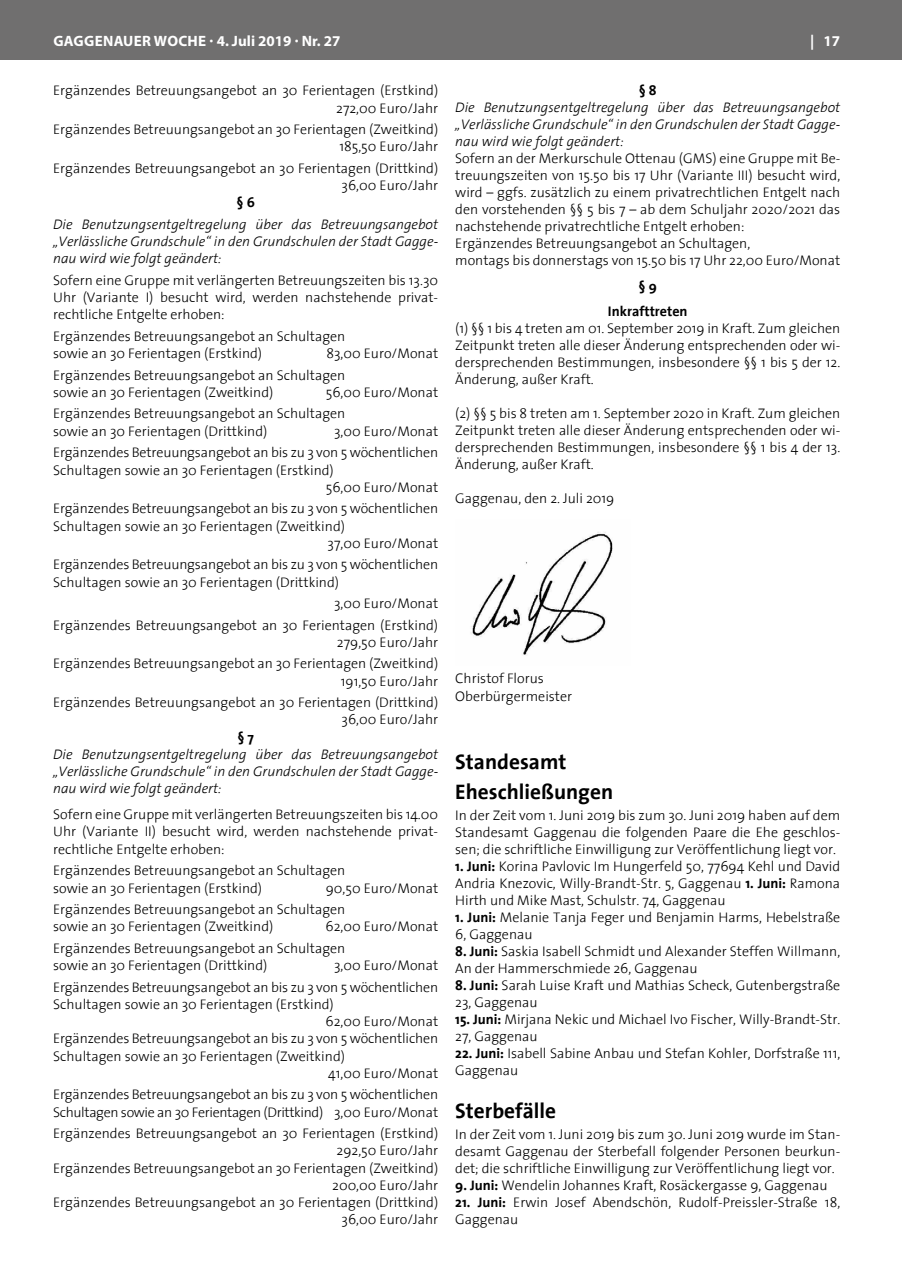
<style>
.page{position:relative;width:902px;height:1280px;background:#fff}
.page>*{position:absolute;margin:0;border:0;box-sizing:border-box;transform-origin:0 0}
.t1{font:700 21.3px/29.7px "The Sans";color:#000}
.t2{font:700 15px "Myriad Pro";letter-spacing:.005em;color:#fff}
.t3{font:300 14.1px/17px "The Sans";color:#000}
.t4{font:italic 300 14.1px/17.2px "The Sans";color:#000;text-align:justify}
.t5{font:700 14.1px/25.5px "The Sans";color:#000;text-align:center}
.s1{font-weight:700}
</style>
<div class="page">
<div style="left:0;top:0;width:901px;height:60px;background:#706f6f"></div>
<img style="left:470px;top:532px;width:143px;height:123px">
<p class="t2" style="left:53px;top:31px;width:288px">GAGGENAUER WOCHE · 4. JULI 2019 · NR. 27</p>
<p class="t2" style="left:810px;top:31px;width:31px">| 17</p>
<p class="t3" style="left:53px;top:81px;width:386px;text-align:right">Ergänzendes Betreuungsangebot an 30 Ferientagen (Erstkind)<br>272,00 Euro/Jahr</p>
<p class="t3" style="left:53px;top:120px;width:386px;text-align:right">Ergänzendes Betreuungsangebot an 30 Ferientagen (Zweitkind)<br>185,50 Euro/Jahr</p>
<p class="t3" style="left:53px;top:159px;width:386px;text-align:right">Ergänzendes Betreuungsangebot an 30 Ferientagen (Drittkind)<br>36,00 Euro/Jahr</p>
<p class="t5" style="left:236px;top:189px;width:20px">§ 6</p>
<p class="t4" style="left:53px;top:215px;width:386px">Die Benutzungsentgeltregelung über das Betreuungsangebot „Verlässliche Grundschule“ in den Grundschulen der Stadt Gagge&shy;nau wird wie folgt geändert:</p>
<p class="t3" style="left:53px;top:271px;width:386px;text-align:justify">Sofern eine Gruppe mit verlängerten Betreuungszeiten bis 13.30<br>Uhr (Variante I) besucht wird, werden nachstehende privat&shy;rechtliche Entgelte erhoben:</p>
<p class="t3" style="left:53px;top:327px;width:294px">Ergänzendes Betreuungsangebot an Schultagen sowie an 30 Ferientagen (Erstkind)</p>
<p class="t5" style="left:638px;top:77px;width:20px">§ 8</p>
<p class="t4" style="left:455px;top:98px;width:386px">Die Benutzungsentgeltregelung über das Betreuungsangebot „Verlässliche Grundschule“ in den Grundschulen der Stadt Gagge&shy;nau wird wie folgt geändert:</p>
<p class="t3" style="left:455px;top:149px;width:386px">Sofern an der Merkurschule Ottenau (GMS) eine Gruppe mit Be&shy;treuungszeiten von 15.50 bis 17 Uhr (Variante III) besucht wird, wird – ggfs. zusätzlich zu einem privatrechtlichen Entgelt nach den vorstehenden §§ 5 bis 7 – ab dem Schuljahr 2020/2021 das nachstehende privatrechtliche Entgelt erhoben:<br>Ergänzendes Betreuungsangebot an Schultagen,<br>montags bis donnerstags von 15.50 bis 17 Uhr 22,00 Euro/Monat</p>
<p class="t5" style="left:608px;top:273px;width:81px">§ 9<br>Inkrafttreten</p>
<p class="t3" style="left:455px;top:319px;width:386px;text-align:justify">(1) §§ 1 bis 4 treten am 01. September 2019 in Kraft. Zum gleichen Zeitpunkt treten alle dieser Änderung entsprechenden oder wi&shy;dersprechenden Bestimmungen, insbesondere §§ 1 bis 5 der 12.<br>Änderung, außer Kraft.</p>
<p class="t3" style="left:455px;top:404px;width:386px;text-align:justify">(2) §§ 5 bis 8 treten am 1. September 2020 in Kraft. Zum gleichen Zeitpunkt treten alle dieser Änderung entsprechenden oder wi&shy;dersprechenden Bestimmungen, insbesondere §§ 1 bis 4 der 13.<br>Änderung, außer Kraft.</p>
<p class="t3" style="left:455px;top:489px;width:161px">Gaggenau, den 2. Juli 2019</p>
<p class="t3" style="left:53px;top:342px;width:386px;line-height:21.5px;text-indent:273px">83,00 Euro/Monat<br>Ergänzendes Betreuungsangebot an Schultagen</p>
<p class="t3" style="left:53px;top:383px;width:222px">sowie an 30 Ferientagen (Zweitkind)</p>
<p class="t3" style="left:53px;top:381px;width:386px;line-height:21.5px;text-indent:272px">56,00 Euro/Monat<br>Ergänzendes Betreuungsangebot an Schultagen</p>
<p class="t3" style="left:53px;top:422px;width:216px">sowie an 30 Ferientagen (Drittkind)</p>
<p class="t3" style="left:53px;top:420px;width:386px;line-height:21.5px;text-align:right">3,00 Euro/Monat<br>Ergänzendes Betreuungsangebot an bis zu 3 von 5 wöchentlichen</p>
<p class="t3" style="left:326px;top:461px;width:114px;text-indent:-272px">Schultagen sowie an 30 Ferientagen (Erstkind)<br>56,00 Euro/Monat</p>
<p class="t3" style="left:53px;top:500px;width:386px">Ergänzendes Betreuungsangebot an bis zu 3 von 5 wöchentlichen</p>
<p class="t3" style="left:53px;top:517px;width:293px">Schultagen sowie an 30 Ferientagen (Zweitkind)</p>
<p class="t3" style="left:327px;top:534px;width:112px">37,00 Euro/Monat</p>
<p class="t3" style="left:53px;top:555px;width:386px">Ergänzendes Betreuungsangebot an bis zu 3 von 5 wöchentlichen<br>Schultagen sowie an 30 Ferientagen (Drittkind)</p>
<p class="t3" style="left:53px;top:592px;width:386px;line-height:21.5px;text-align:right">3,00 Euro/Monat<br>Ergänzendes Betreuungsangebot an 30 Ferientagen (Erstkind)</p>
<p class="t3" style="left:53px;top:631px;width:386px;line-height:21.5px;text-align:right">279,50 Euro/Jahr<br>Ergänzendes Betreuungsangebot an 30 Ferientagen (Zweitkind)</p>
<p class="t3" style="left:53px;top:670px;width:386px;line-height:21.5px;text-align:right">191,50 Euro/Jahr<br>Ergänzendes Betreuungsangebot an 30 Ferientagen (Drittkind)</p>
<p class="t3" style="left:341px;top:711px;width:98px">36,00 Euro/Jahr</p>
<p class="t5" style="left:237px;top:724px;width:18px">§ 7</p>
<p class="t4" style="left:53px;top:745px;width:386px">Die Benutzungsentgeltregelung über das Betreuungsangebot „Verlässliche Grundschule“ in den Grundschulen der Stadt Gagge&shy;nau wird wie folgt geändert:</p>
<p class="t3" style="left:53px;top:805px;width:386px;text-align:justify">Sofern eine Gruppe mit verlängerten Betreuungszeiten bis 14.00<br>Uhr (Variante II) besucht wird, werden nachstehende privat&shy;rechtliche Entgelte erhoben:</p>
<p class="t3" style="left:53px;top:861px;width:294px">Ergänzendes Betreuungsangebot an Schultagen sowie an 30 Ferientagen (Erstkind)</p>
<p class="t3" style="left:455px;top:670px;width:118px">Christof Florus<br>Oberbürgermeister</p>
<h1 class="t1" style="left:455px;top:747px;width:159px">Standesamt<br>Eheschließungen</h1>
<p class="t3" style="left:455px;top:806px;width:386px;text-align:justify">In der Zeit vom 1. Juni 2019 bis zum 30. Juni 2019 haben auf dem Standesamt Gaggenau die folgenden Paare die Ehe geschlos&shy;sen; die schriftliche Einwilligung zur Veröffentlichung liegt vor.</p>
<p class="t3" style="left:455px;top:858px;width:386px;text-align:justify"><span class="s1">1. Juni:</span> Korina Pavlovic Im Hungerfeld 50, 77694 Kehl und David Andria Knezovic, Willy-Brandt-Str. 5, Gaggenau <span class="s1">1. Juni:</span> Ramona Hirth und Mike Mast, Schulstr. 74, Gaggenau</p>
<p class="t3" style="left:455px;top:909px;width:386px"><span class="s1">1. Juni:</span> Melanie Tanja Feger und Benjamin Harms, Hebelstraße<br>6, Gaggenau</p>
<p class="t3" style="left:455px;top:943px;width:386px"><span class="s1">8. Juni:</span> Saskia Isabell Schmidt und Alexander Steffen Willmann,<br>An der Hammerschmiede 26, Gaggenau</p>
<p class="t3" style="left:455px;top:977px;width:386px"><span class="s1">8. Juni:</span> Sarah Luise Kraft und Mathias Scheck, Gutenbergstraße<br>23, Gaggenau</p>
<p class="t3" style="left:455px;top:1011px;width:386px"><span class="s1">15. Juni:</span> Mirjana Nekic und Michael Ivo Fischer, Willy-Brandt-Str.<br>27, Gaggenau</p>
<p class="t3" style="left:455px;top:1045px;width:386px"><span class="s1">22. Juni:</span> Isabell Sabine Anbau und Stefan Kohler, Dorfstraße 111,<br>Gaggenau</p>
<h1 class="t1" style="left:455px;top:1095px;width:102px">Sterbefälle</h1>
<p class="t3" style="left:455px;top:1125px;width:386px;text-align:justify">In der Zeit vom 1. Juni 2019 bis zum 30. Juni 2019 wurde im Stan&shy;desamt Gaggenau der Sterbefall folgender Personen beurkun&shy;det; die schriftliche Einwilligung zur Veröffentlichung liegt vor.</p>
<p class="t3" style="left:455px;top:1176px;width:374px"><span class="s1">9. Juni:</span> Wendelin Johannes Kraft, Rosäckergasse 9, Gaggenau</p>
<p class="t3" style="left:455px;top:1193px;width:386px"><span class="s1">21. Juni:</span> Erwin Josef Abendschön, Rudolf-Preissler-Straße 18,<br>Gaggenau</p>
<p class="t3" style="left:53px;top:876px;width:386px;line-height:21.5px;text-indent:272px">90,50 Euro/Monat<br>Ergänzendes Betreuungsangebot an Schultagen</p>
<p class="t3" style="left:53px;top:917px;width:222px">sowie an 30 Ferientagen (Zweitkind)</p>
<p class="t3" style="left:53px;top:915px;width:386px;line-height:21.5px;text-indent:272px">62,00 Euro/Monat<br>Ergänzendes Betreuungsangebot an Schultagen</p>
<p class="t3" style="left:53px;top:956px;width:216px">sowie an 30 Ferientagen (Drittkind)</p>
<p class="t3" style="left:53px;top:954px;width:386px;line-height:21.5px;text-align:right">3,00 Euro/Monat<br>Ergänzendes Betreuungsangebot an bis zu 3 von 5 wöchentlichen</p>
<p class="t3" style="left:53px;top:995px;width:282px">Schultagen sowie an 30 Ferientagen (Erstkind)</p>
<p class="t3" style="left:325px;top:1012px;width:114px">62,00 Euro/Monat</p>
<p class="t3" style="left:53px;top:1030px;width:386px">Ergänzendes Betreuungsangebot an bis zu 3 von 5 wöchentlichen</p>
<p class="t3" style="left:53px;top:1047px;width:293px">Schultagen sowie an 30 Ferientagen (Zweitkind)</p>
<p class="t3" style="left:328px;top:1064px;width:111px">41,00 Euro/Monat</p>
<p class="t3" style="left:53px;top:1085px;width:386px">Ergänzendes Betreuungsangebot an bis zu 3 von 5 wöchentlichen<br>Schultagen sowie an 30 Ferientagen (Drittkind) 3,00 Euro/Monat</p>
<p class="t3" style="left:53px;top:1124px;width:386px;text-align:right">Ergänzendes Betreuungsangebot an 30 Ferientagen (Erstkind)<br>292,50 Euro/Jahr<br>Ergänzendes Betreuungsangebot an 30 Ferientagen (Zweitkind)<br>200,00 Euro/Jahr<br>Ergänzendes Betreuungsangebot an 30 Ferientagen (Drittkind)<br>36,00 Euro/Jahr</p>
</div>
